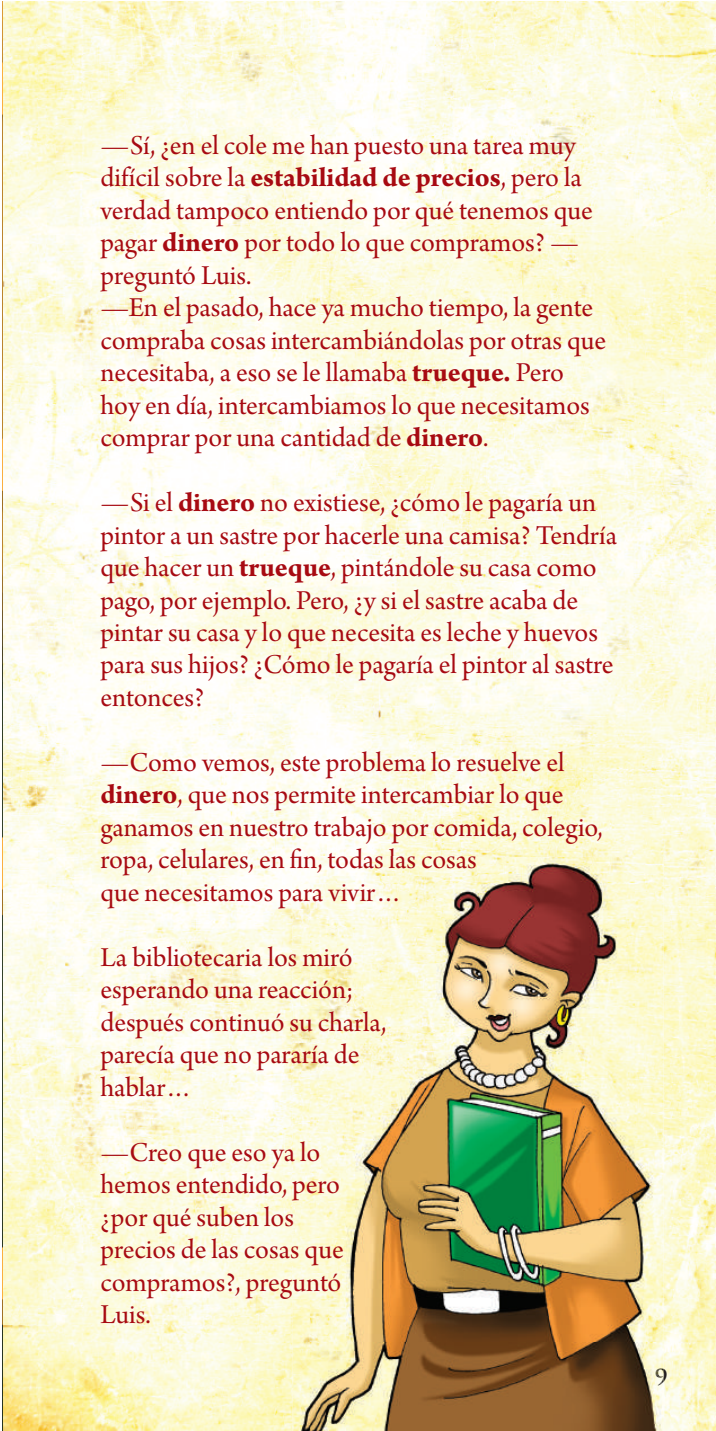
<style>
.page{position:relative;width:716px;height:1431px;background:#fff}
.page>*{position:absolute;margin:0;border:0;box-sizing:border-box;transform-origin:0 0}
.t1{font:28.8px/32.4px "Arno Pro Subhead";letter-spacing:.015em;color:#a70a12}
.t2{font:28.8px/32.4px "Arno Pro Subhead";letter-spacing:.035em;color:#a70a12}
.t3{font:700 21.6px "Trajan Pro";color:#211d16}
.s1{font-family:"Arno Pro";font-weight:700}
</style>
<div class="page">
<img style="left:2px;top:2px;width:713px;height:1429px">
<img style="left:293px;top:857px;width:370px;height:574px">
<img style="left:655px;top:1369px;width:8px;height:17px">
<img style="left:293px;top:857px;width:183px;height:19px">
<img style="left:293px;top:884px;width:104px;height:24px">
<img style="left:293px;top:946px;width:59px;height:20px">
<img style="left:293px;top:979px;width:60px;height:27px">
<img style="left:293px;top:1011px;width:93px;height:27px">
<img style="left:293px;top:1044px;width:66px;height:27px">
<img style="left:293px;top:1141px;width:27px;height:27px">
<img style="left:293px;top:1174px;width:47px;height:27px">
<svg style="left:293px;top:1206px;width:1px;height:27px"></svg>
<img style="left:293px;top:1239px;width:51px;height:27px">
<img style="left:293px;top:1273px;width:48px;height:26px">
<p class="t1" style="left:100px;top:131px;width:507px">—Sí, ¿en el cole me han puesto una tarea muy difícil sobre la <span class="s1">estabilidad de precios</span>, pero la verdad tampoco entiendo por qué tenemos que pagar <span class="s1">dinero</span> por todo lo que compramos? — preguntó Luis.<br>—En el pasado, hace ya mucho tiempo, la gente compraba cosas intercambiándolas por otras que necesitaba, a eso se le llamaba <span class="s1">trueque.</span> Pero hoy en día, intercambiamos lo que necesitamos comprar por una cantidad de <span class="s1">dinero</span>.</p>
<p class="t1" style="left:100px;top:489px;width:518px">—Si el <span class="s1">dinero</span> no existiese, ¿cómo le pagaría un pintor a un sastre por hacerle una camisa? Tendría que hacer un <span class="s1">trueque</span>, pintándole su casa como pago, por ejemplo. Pero, ¿y si el sastre acaba de pintar su casa y lo que necesita es leche y huevos para sus hijos? ¿Cómo le pagaría el pintor al sastre entonces?</p>
<p class="t1" style="left:100px;top:748px;width:503px">—Como vemos, este problema lo resuelve el <span class="s1">dinero</span>, que nos permite intercambiar lo que ganamos en nuestro trabajo por comida, colegio, ropa, celulares, en fin, todas las cosas<br>que necesitamos para vivir…</p>
<p class="t1" style="left:100px;top:943px;width:287px">La bibliotecaria los miró esperando una reacción; después continuó su charla, parecía que no pararía de hablar…</p>
<p class="t2" style="left:100px;top:1138px;width:245px">—Creo que eso ya lo hemos entendido, pero ¿por qué suben los precios de las cosas que compramos?, preguntó<br>Luis.</p>
<p class="t3" style="left:654px;top:1365px;width:14px">9</p>
</div>
